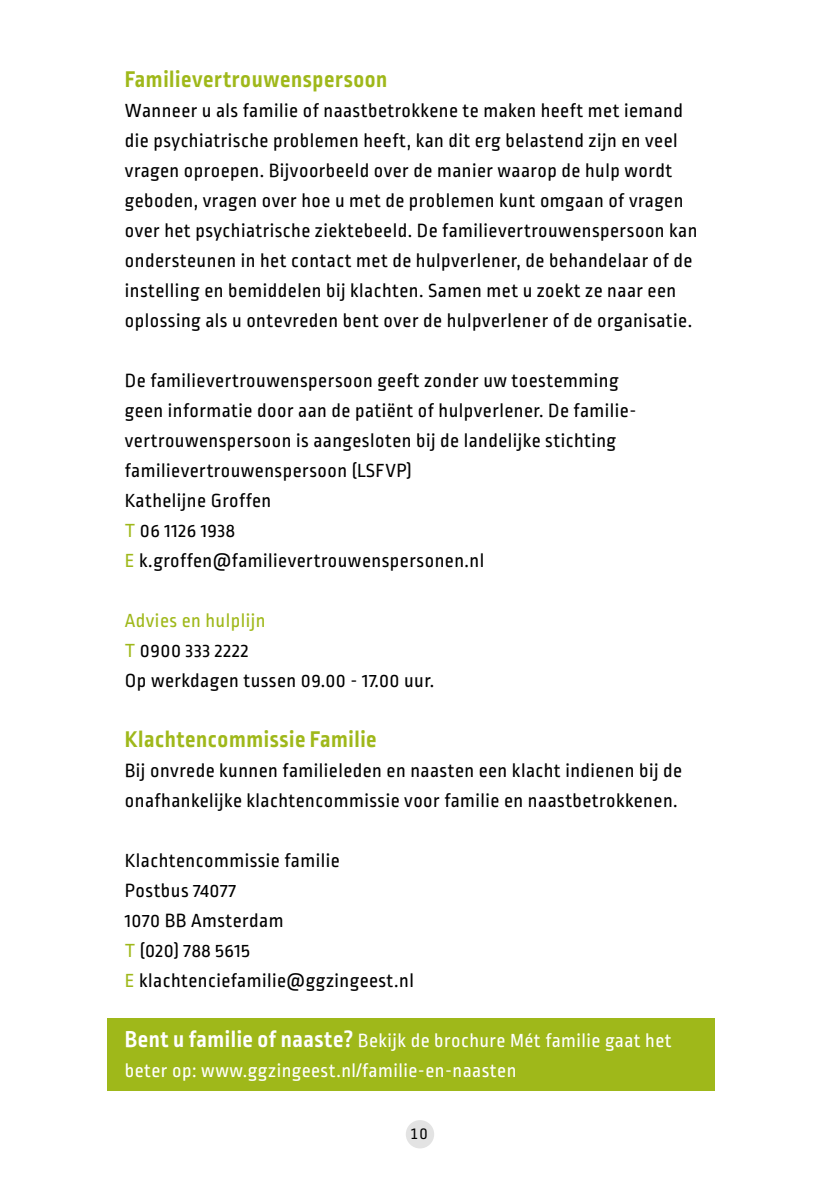
<style>
.page{position:relative;width:840px;height:1191px;background:#fff}
.page>*{position:absolute;margin:0;border:0;box-sizing:border-box;transform-origin:0 0}
.t1{font:700 24px "Ropa Sans Pro";letter-spacing:.025em;color:#9fb81a}
.t2{font:20px/30px "Ropa Sans Pro";letter-spacing:.025em;color:#000}
.t3{font:20px/30px "Ropa Sans Pro";letter-spacing:.025em;color:#fff}
.t4{font:16px "Ropa Sans Pro";color:#000}
.s1{color:#9fb81a}
.s2{font-weight:700;font-size:24px}
</style>
<div class="page">
<div style="left:108px;top:1017px;width:606px;height:73px;background:#9fb81a"></div>
<div style="left:405px;top:1120px;width:29px;height:28px;background:#e3e3e3;border-radius:50%"></div>
<p class="t1" style="left:125px;top:65px;width:264px">Familievertrouwenspersoon</p>
<p class="t2" style="left:125px;top:96px;width:574px">Wanneer u als familie of naastbetrokkene te maken heeft met iemand die psychiatrische problemen heeft, kan dit erg belastend zijn en veel vragen oproepen. Bijvoorbeeld over de manier waarop de hulp wordt geboden, vragen over hoe u met de problemen kunt omgaan of vragen over het psychiatrische ziektebeeld. De familievertrouwenspersoon kan ondersteunen in het contact met de hulpverlener, de behandelaar of de instelling en bemiddelen bij klachten. Samen met u zoekt ze naar een oplossing als u ontevreden bent over de hulpverlener of de organisatie.</p>
<p class="t2" style="left:125px;top:366px;width:512px">De familievertrouwenspersoon geeft zonder uw toestemming geen informatie door aan de patiënt of hulpverlener. De familie&shy;vertrouwenspersoon is aangesloten bij de landelijke stichting familievertrouwenspersoon (LSFVP)<br>Kathelijne Groffen<br><span class="s1">T</span> 06 1126 1938<br><span class="s1">E</span> k.groffen@familievertrouwenspersonen.nl</p>
<p class="t2" style="left:125px;top:606px;width:311px"><span class="s1">Advies en hulplijn<br>T</span> 0900 333 2222<br>Op werkdagen tussen 09.00 - 17.00 uur.</p>
<p class="t1" style="left:125px;top:725px;width:253px">Klachtencommissie Familie</p>
<p class="t2" style="left:125px;top:756px;width:558px">Bij onvrede kunnen familieleden en naasten een klacht indienen bij de onafhankelijke klachtencommissie voor familie en naastbetrokkenen.</p>
<p class="t2" style="left:125px;top:846px;width:290px">Klachtencommissie familie<br>Postbus 74077<br>1070 BB Amsterdam<br><span class="s1">T</span> (020) 788 5615<br><span class="s1">E</span> klachtenciefamilie@ggzingeest.nl</p>
<p class="t3" style="left:125px;top:1026px;width:548px"><span class="s2">Bent u familie of naaste?</span> Bekijk de brochure Mét familie gaat het beter op: www.ggzingeest.nl/familie-en-naasten</p>
<p class="t4" style="left:409px;top:1124px;width:20px">10</p>
</div>
